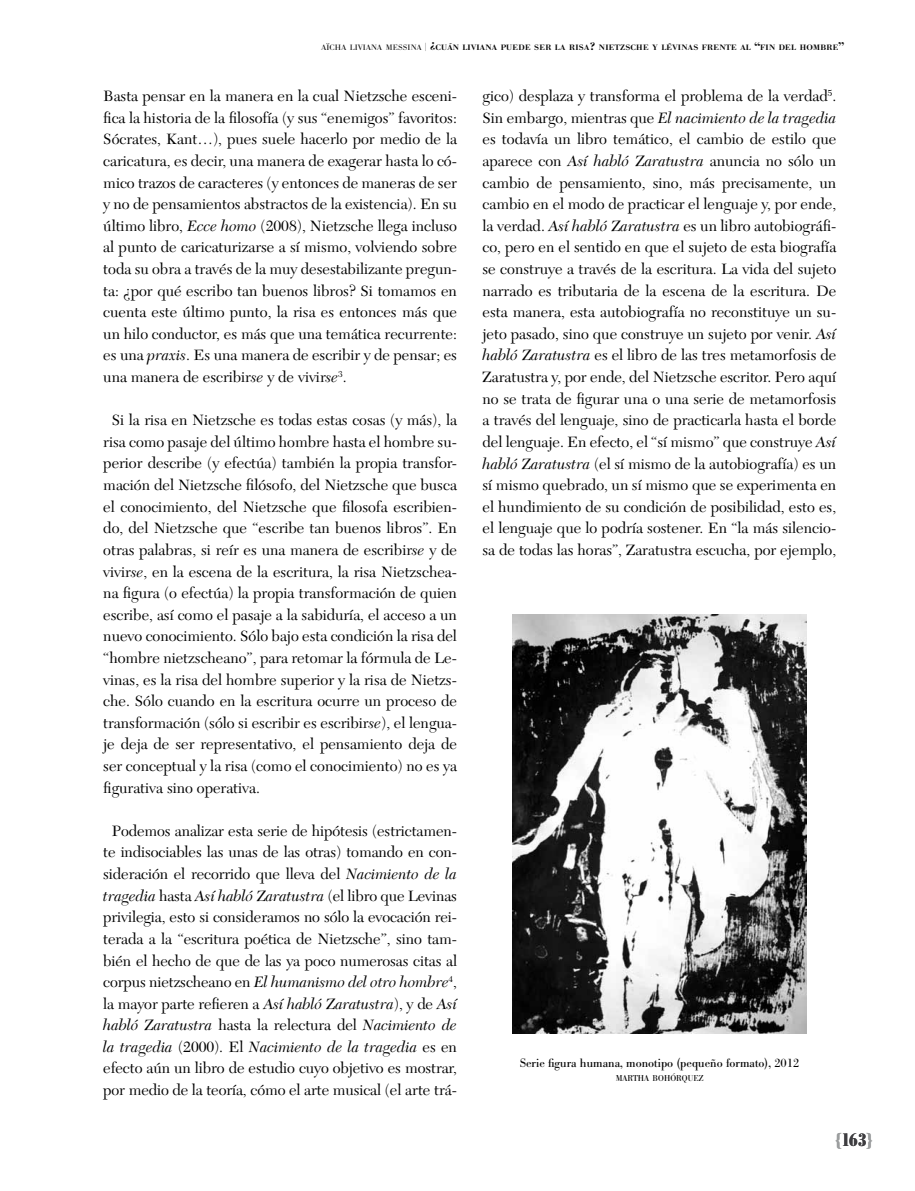
<style>
.page{position:relative;width:915px;height:1191px;background:#fff}
.page>*{position:absolute;margin:0;border:0;box-sizing:border-box;transform-origin:0 0}
.t1{font:700 condensed 18px "Bodoni BE";color:#3e3d40}
.t2{font:15.6px/21.6px "New Caledonia";letter-spacing:-.005em;color:#000;text-align:justify}
.t3{font:12px "Bodoni BE";color:#000}
.t4{font:8.4px "Bodoni BE";color:#000}
.t5{font:500 7.8px "Bodoni BE";letter-spacing:.02em;color:#000;scale:1.09 1}
.s1{font-weight:300}
.s2{font-weight:300;font-size:8.25px}
.s3{font-size:11.1px}
.s4{font-style:italic}
.s5{color:#9c9e9f}
</style>
<div class="page">
<img style="left:512px;top:614px;width:294px;height:419px">
<p class="t5" style="left:321px;top:43px;width:484px"><span class="s1">AÏCHA LIVIANA MESSINA</span> <span class="s2">|</span> <span class="s3">¿</span>CUÁN LIVIANA PUEDE SER LA RISA<span class="s3">?</span> NIETZSCHE Y LÉVINAS FRENTE AL <span class="s3">“</span>FIN DEL HOMBRE<span class="s3">”∗</span></p>
<p class="t2" style="left:103px;top:85px;width:355px">Basta pensar en la manera en la cual Nietzsche esceni&shy;fica la historia de la filosofía (y sus “enemigos” favoritos:<br>Sócrates, Kant…), pues suele hacerlo por medio de la caricatura, es decir, una manera de exagerar hasta lo có&shy;mico trazos de caracteres (y entonces de maneras de ser y no de pensamientos abstractos de la existencia). En su último libro, <span class="s4">Ecce homo</span> (2008), Nietzsche llega incluso al punto de caricaturizarse a sí mismo, volviendo sobre toda su obra a través de la muy desestabilizante pregun&shy;ta: ¿por qué escribo tan buenos libros? Si tomamos en cuenta este último punto, la risa es entonces más que un hilo conductor, es más que una temática recurrente: es una <span class="s4">praxis</span>. Es una manera de escribir y de pensar; es una manera de escribir<span class="s4">se</span> y de vivir<span class="s4">se</span><sup>3</sup>.</p>
<p class="t2" style="left:103px;top:409px;width:355px;text-indent:9px">Si la risa en Nietzsche es todas estas cosas (y más), la risa como pasaje del último hombre hasta el hombre su&shy;perior describe (y efectúa) también la propia transfor&shy;mación del Nietzsche filósofo, del Nietzsche que busca el conocimiento, del Nietzsche que filosofa escribien&shy;do, del Nietzsche que “escribe tan buenos libros”. En otras palabras, si reír es una manera de escribir<span class="s4">se</span> y de vivir<span class="s4">se</span>, en la escena de la escritura, la risa Nietzschea&shy;na figura (o efectúa) la propia transformación de quien escribe, así como el pasaje a la sabiduría, el acceso a un nuevo conocimiento. Sólo bajo esta condición la risa del “hombre nietzscheano”, para retomar la fórmula de Le&shy;vinas, es la risa del hombre superior y la risa de Nietzs&shy;che. Sólo cuando en la escritura ocurre un proceso de transformación (sólo si escribir es escribir<span class="s4">se</span>), el lengua&shy;je deja de ser representativo, el pensamiento deja de ser conceptual y la risa (como el conocimiento) no es ya figurativa sino operativa.</p>
<p class="t2" style="left:103px;top:820px;width:355px;text-align:center">Podemos analizar esta serie de hipótesis (estrictamen&shy;te indisociables las unas de las otras) tomando en con&shy;sideración el recorrido que lleva del <span class="s4">Nacimiento de la tragedia</span> hasta <span class="s4">Así habló Zaratustra</span> (el libro que Levinas privilegia, esto si consideramos no sólo la evocación rei&shy;terada a la “escritura poética de Nietzsche”, sino tam&shy;bién el hecho de que de las ya poco numerosas citas al corpus nietzscheano en <span class="s4">El humanismo del otro hombre</span><sup>4</sup>, la mayor parte refieren a <span class="s4">Así habló Zaratustra</span>), y de <span class="s4">Así habló Zaratustra</span> hasta la relectura del <span class="s4">Nacimiento de la tragedia</span> (2000). El <span class="s4">Nacimiento de la tragedia</span> es en efecto aún un libro de estudio cuyo objetivo es mostrar, por medio de la teoría, cómo el arte musical (el arte trá-</p>
<p class="t2" style="left:482px;top:86px;width:355px">gico) desplaza y transforma el problema de la verdad<sup>5</sup>.<br>Sin embargo, mientras que <span class="s4">El nacimiento de la tragedia </span>es todavía un libro temático, el cambio de estilo que aparece con <span class="s4">Así habló Zaratustra</span> anuncia no sólo un cambio de pensamiento, sino, más precisamente, un cambio en el modo de practicar el lenguaje y, por ende, la verdad. <span class="s4">Así habló Zaratustra</span> es un libro autobiográfi&shy;co, pero en el sentido en que el sujeto de esta biografía se construye a través de la escritura. La vida del sujeto narrado es tributaria de la escena de la escritura. De esta manera, esta autobiografía no reconstituye un su&shy;jeto pasado, sino que construye un sujeto por venir. <span class="s4">Así habló Zaratustra</span> es el libro de las tres metamorfosis de Zaratustra y, por ende, del Nietzsche escritor. Pero aquí no se trata de figurar una o una serie de metamorfosis a través del lenguaje, sino de practicarla hasta el borde del lenguaje. En efecto, el “sí mismo” que construye <span class="s4">Así habló Zaratustra</span> (el sí mismo de la autobiografía) es un sí mismo quebrado, un sí mismo que se experimenta en el hundimiento de su condición de posibilidad, esto es, el lenguaje que lo podría sostener. En “la más silencio&shy;sa de todas las horas”, Zaratustra escucha, por ejemplo,</p>
<p class="t3" style="left:519px;top:1056px;width:281px">Serie figura humana, monotipo (pequeño formato), 2012</p>
<p class="t4" style="left:615px;top:1073px;width:89px">MARTHA BOHÓRQUEZ</p>
<p class="t1" style="left:834px;top:1129px;width:39px"><span class="s5">{</span>163<span class="s5">}</span></p>
</div>
